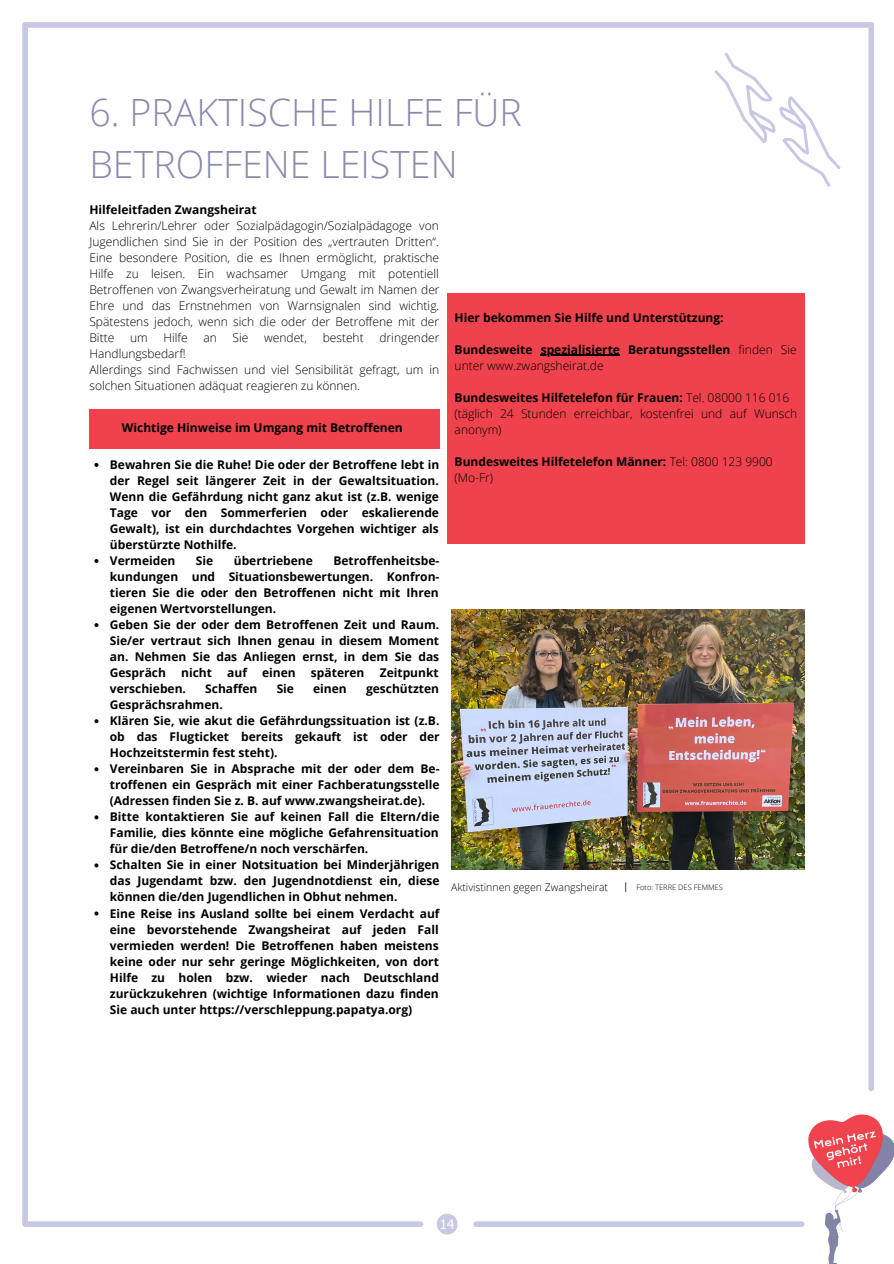
<style>
.page{position:relative;width:894px;height:1264px;background:#fff}
.page>*{position:absolute;margin:0;border:0;box-sizing:border-box;transform-origin:0 0}
.t1{font:300 37.5px/51.8px "Open Sans";color:#8a8aac}
.t2{font:300 13.5px "Open Sans";color:#000}
.t3{font:13.2px "Tahoma";color:#fff}
.t4{font:700 12px/16px "Open Sans";color:#000;text-align:justify}
.t5{font:300 12px/16px "Open Sans";color:#000}
.t6{font:300 10.5px "Open Sans";color:#000}
.t7{font:300 7.5px "Open Sans";color:#000}
.s1{font-weight:300}
</style>
<div class="page">
<svg style="left:437px;top:1213px;width:20px;height:21px"></svg>
<div style="left:89px;top:409px;width:350px;height:39px;background:#ef424c"></div>
<img style="left:451px;top:609px;width:353px;height:260px">
<img style="left:808px;top:1114px;width:85px;height:149px">
<div style="left:836px;top:1250px;width:57px;height:13px;background:#fff"></div>
<div style="left:804px;top:1250px;width:22px;height:13px;background:#fff"></div>
<svg style="left:714px;top:52px;width:126px;height:135px"></svg>
<div style="left:447px;top:294px;width:357px;height:250px;background:#ef424c"></div>
<hr style="left:540px;top:355px;width:80px;height:1px;background:#000">
<svg style="left:94px;top:463px;width:4px;height:4px"></svg>
<svg style="left:94px;top:559px;width:4px;height:4px"></svg>
<svg style="left:94px;top:623px;width:4px;height:4px"></svg>
<svg style="left:94px;top:719px;width:4px;height:4px"></svg>
<svg style="left:94px;top:767px;width:4px;height:4px"></svg>
<svg style="left:94px;top:815px;width:4px;height:4px"></svg>
<svg style="left:94px;top:863px;width:4px;height:4px"></svg>
<svg style="left:94px;top:911px;width:4px;height:4px"></svg>
<div style="left:25px;top:22px;width:846px;height:6px;background:#c8c8e4"></div>
<div style="left:22px;top:25px;width:6px;height:1198px;background:#c8c8e4"></div>
<div style="left:868px;top:25px;width:5px;height:1063px;background:#c8c8e4"></div>
<div style="left:476px;top:1221px;width:325px;height:5px;background:#c8c8e4"></div>
<div style="left:25px;top:1221px;width:395px;height:5px;background:#c8c8e4"></div>
<p class="t1" style="left:89px;top:86px;width:434px">6. PRAKTISCHE HILFE FÜR<br>BETROFFENE LEISTEN</p>
<p class="t4" style="left:89px;top:201px;width:169px">Hilfeleitfaden Zwangsheirat</p>
<p class="t5" style="left:89px;top:217px;width:351px;text-align:justify">Als Lehrerin/Lehrer oder Sozialpädagogin/Sozialpädagoge von Jugendlichen sind Sie in der Position des „vertrauten Dritten“.<br>Eine besondere Position, die es Ihnen ermöglicht, praktische Hilfe zu leisen. Ein wachsamer Umgang mit potentiell Betroffenen von Zwangsverheiratung und Gewalt im Namen der Ehre und das Ernstnehmen von Warnsignalen sind wichtig.<br>Spätestens jedoch, wenn sich die oder der Betroffene mit der Bitte</p>
<p class="t5" style="left:130px;top:329px;width:19px">um</p>
<p class="t5" style="left:163px;top:329px;width:26px">Hilfe</p>
<p class="t5" style="left:203px;top:329px;width:15px">an</p>
<p class="t5" style="left:232px;top:329px;width:17px">Sie</p>
<p class="t5" style="left:264px;top:329px;width:44px">wendet,</p>
<p class="t5" style="left:322px;top:329px;width:42px">besteht</p>
<p class="t5" style="left:379px;top:329px;width:61px">dringender</p>
<p class="t5" style="left:89px;top:345px;width:98px">Handlungsbedarf!</p>
<p class="t5" style="left:89px;top:361px;width:351px">Allerdings sind Fachwissen und viel Sensibilität gefragt, um in solchen Situationen adäquat reagieren zu können.</p>
<p class="t4" style="left:122px;top:419px;width:282px">Wichtige Hinweise im Umgang mit Betroffenen</p>
<p class="t4" style="left:110px;top:456px;width:331px">Bewahren Sie die Ruhe! Die oder der Betroffene lebt in der Regel seit längerer Zeit in der Gewaltsituation.<br>Wenn die Gefährdung nicht ganz akut ist (z.B. wenige Tage vor den Sommerferien oder eskalierende Gewalt), ist ein durchdachtes Vorgehen wichtiger als überstürzte Nothilfe.</p>
<p class="t4" style="left:110px;top:552px;width:67px">Vermeiden</p>
<p class="t4" style="left:196px;top:552px;width:19px">Sie</p>
<p class="t4" style="left:234px;top:552px;width:81px">übertriebene</p>
<p class="t4" style="left:110px;top:552px;width:331px;text-indent:223px">Betroffenheitsbe&shy;kundungen und Situationsbewertungen. Konfron&shy;tieren Sie die oder den Betroffenen nicht mit Ihren eigenen Wertvorstellungen.</p>
<p class="t4" style="left:110px;top:616px;width:331px">Geben Sie der oder dem Betroffenen Zeit und Raum.<br>Sie/er vertraut sich Ihnen genau in diesem Moment an. Nehmen Sie das Anliegen ernst, in dem Sie das Gespräch</p>
<p class="t4" style="left:181px;top:664px;width:32px">nicht</p>
<p class="t4" style="left:227px;top:664px;width:21px">auf</p>
<p class="t4" style="left:262px;top:664px;width:35px">einen</p>
<p class="t4" style="left:311px;top:664px;width:55px">späteren</p>
<p class="t4" style="left:379px;top:664px;width:60px">Zeitpunkt</p>
<p class="t4" style="left:110px;top:680px;width:78px">verschieben.</p>
<p class="t4" style="left:205px;top:680px;width:54px">Schaffen</p>
<p class="t4" style="left:276px;top:680px;width:19px">Sie</p>
<p class="t4" style="left:313px;top:680px;width:35px">einen</p>
<p class="t4" style="left:366px;top:680px;width:75px">geschützten</p>
<p class="t4" style="left:110px;top:696px;width:114px">Gesprächsrahmen.</p>
<p class="t4" style="left:110px;top:712px;width:331px">Klären Sie, wie akut die Gefährdungssituation ist (z.B. ob das Flugticket bereits gekauft ist oder der Hochzeitstermin fest steht).</p>
<p class="t4" style="left:110px;top:760px;width:331px">Vereinbaren Sie in Absprache mit der oder dem Be&shy;troffenen ein Gespräch mit einer Fachberatungsstelle (Adressen finden Sie z. B. auf www.zwangsheirat.de).</p>
<p class="t4" style="left:110px;top:808px;width:331px">Bitte kontaktieren Sie auf keinen Fall die Eltern/die Familie, dies könnte eine mögliche Gefahrensituation für die/den Betroffene/n noch verschärfen.</p>
<p class="t4" style="left:110px;top:856px;width:331px">Schalten Sie in einer Notsituation bei Minderjährigen das Jugendamt bzw. den Jugendnotdienst ein, diese können die/den Jugendlichen in Obhut nehmen.</p>
<p class="t4" style="left:110px;top:904px;width:331px">Eine Reise ins Ausland sollte bei einem Verdacht auf eine bevorstehende Zwangsheirat auf jeden Fall vermieden werden! Die Betroffenen haben meistens keine oder nur sehr geringe Möglichkeiten, von dort Hilfe zu holen bzw. wieder nach Deutschland zurückzukehren (wichtige Informationen dazu finden Sie auch unter https://verschleppung.papatya.org)</p>
<p class="t4" style="left:454px;top:309px;width:270px">Hier bekommen Sie Hilfe und Unterstützung:</p>
<p class="t4" style="left:454px;top:341px;width:343px">Bundesweite spezialisierte Beratungsstellen <span class="s1">finden Sie unter www.zwangsheirat.de</span></p>
<p class="t4" style="left:454px;top:389px;width:336px">Bundesweites Hilfetelefon für Frauen: <span class="s1">Tel. 08000 116 016</span></p>
<p class="t5" style="left:454px;top:405px;width:344px">(täglich 24 Stunden erreichbar, kostenfrei und auf Wunsch anonym)</p>
<p class="t4" style="left:454px;top:453px;width:319px">Bundesweites Hilfetelefon Männer: <span class="s1">Tel: 0800 123 9900</span></p>
<p class="t5" style="left:454px;top:469px;width:40px">(Mo-Fr)</p>
<p class="t6" style="left:451px;top:880px;width:158px">Aktivistinnen gegen Zwangsheirat</p>
<p class="t2" style="left:624px;top:877px;width:5px">I</p>
<p class="t7" style="left:636px;top:882px;width:88px">Foto: TERRE DES FEMMES</p>
<p class="t3" style="left:440px;top:1216px;width:16px">14</p>
</div>
